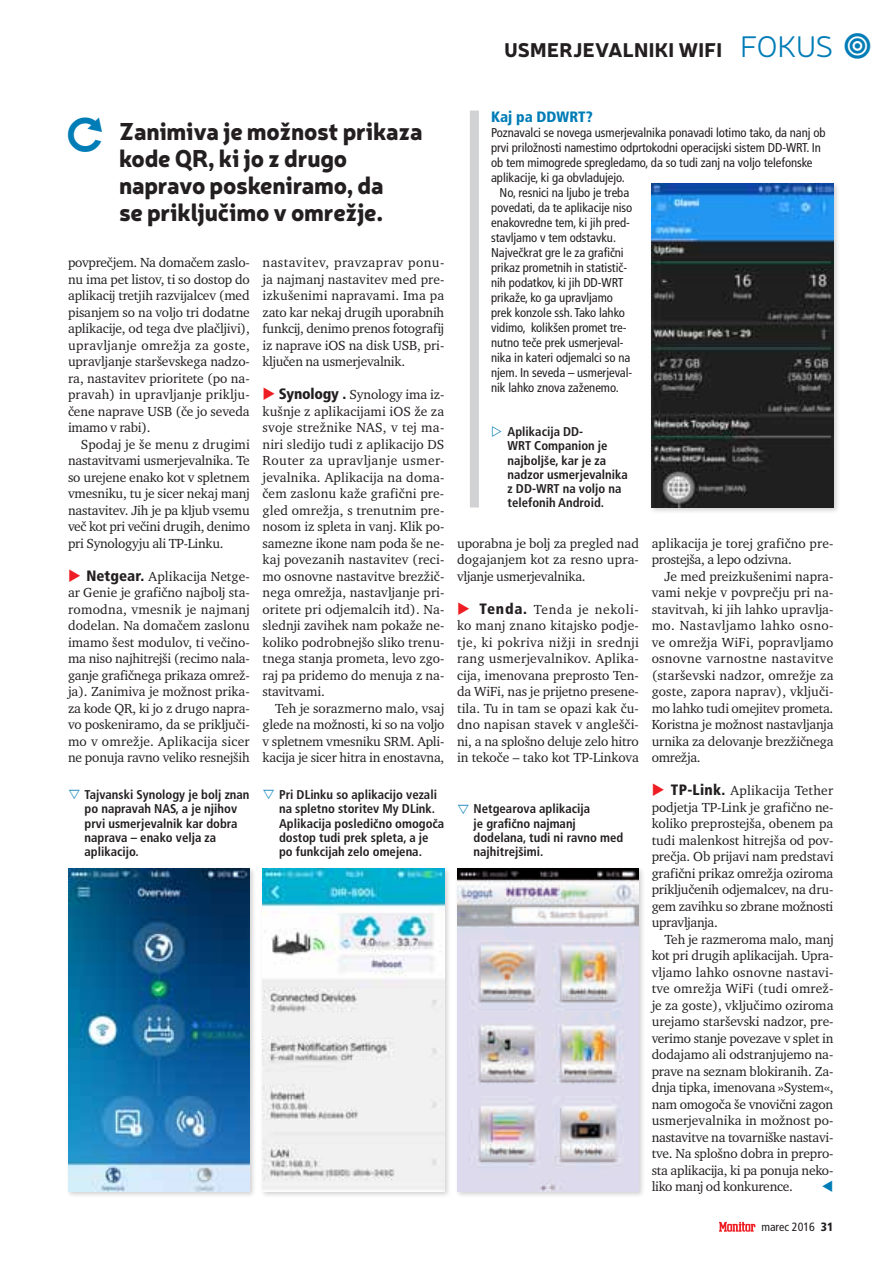
<style>
.page{position:relative;width:893px;height:1263px;background:#fff}
.page>*{position:absolute;margin:0;border:0;box-sizing:border-box;transform-origin:0 0}
.Citat{font:900 24px/27px "Neris";letter-spacing:-.01em;color:#231f20}
.t1{font:900 19.5px "Neris";letter-spacing:.01em;color:#231f20}
.Mednaslov{font:900 condensed 15px "Frutiger LT Std";color:#007cb6}
.Body_TEXT_brez{font:13.5px/16.5px "Charter Itc TEE";letter-spacing:-.01em;color:#231f20;text-align:justify}
.Body_TEXT{font:13.5px/16.5px "Charter Itc TEE";letter-spacing:-.02em;color:#231f20;text-align:justify}
.Body_TEXT_okvir{font:condensed 12.75px/15px "Frutiger LT Std";letter-spacing:-.005em;color:#231f20}
.Slika_Podpis{font:700 condensed 12.75px/14.2px "Frutiger LT Std";color:#231f20}
.t2{font:condensed 12px "Frutiger LT Std";color:#231f20}
.s1{font-weight:300;font-size:30px;color:#007cb6}
.s2{font-family:"roam monitor";font-weight:400;font-size:25.8px;color:#007cb6}
.s3{font-family:"roam monitor";font-weight:400;font-size:34.5px;color:#007cb6}
.s4{color:#ee1d23}
.s5{font-family:"Frutiger LT Std";font-weight:900;font-stretch:condensed;font-size:15px}
.s6{color:#007cb6}
.s7{font-weight:900}
</style>
<div class="page">
<svg style="left:719px;top:1222px;width:36px;height:10px"></svg>
<div style="left:649px;top:182px;width:191px;height:332px;background:#231f20;opacity:.2"></div>
<img style="left:652px;top:184px;width:181px;height:323px">
<div style="left:470px;top:111px;width:9px;height:396px;background:#d1d2d4"></div>
<div style="left:66px;top:866px;width:190px;height:332px;background:#231f20;opacity:.2"></div>
<img style="left:68px;top:869px;width:182px;height:322px">
<div style="left:260px;top:866px;width:191px;height:332px;background:#231f20;opacity:.2"></div>
<img style="left:263px;top:869px;width:181px;height:322px">
<div style="left:455px;top:866px;width:191px;height:332px;background:#231f20;opacity:.2"></div>
<img style="left:457px;top:869px;width:182px;height:322px">
<h2 class="t1" style="left:505px;top:36px;width:368px">USMERJEVALNIKI WIFI <span class="s1">FOKUS</span> <span class="s2">X</span></h2>
<p class="Citat" style="left:119px;top:116px;width:305px;text-indent:-51px"><span class="s3">s</span> Zanimiva je možnost prikaza kode QR, ki jo z drugo napravo poskeniramo, da<br>se priključimo v omrežje.</p>
<p class="Body_TEXT_brez" style="left:68px;top:254px;width:183px">povprečjem. Na domačem zaslo&shy;nu ima pet listov, ti so dostop do aplikacij tretjih razvijalcev (med pisanjem so na voljo tri dodatne aplikacije, od tega dve plačljivi), upravljanje omrežja za goste, upravljanje starševskega nadzo&shy;ra, nastavitev prioritete (po na&shy;pravah) in upravljanje priklju&shy;čene naprave USB (če jo seveda imamo v rabi).</p>
<p class="Body_TEXT" style="left:68px;top:436px;width:183px;text-indent:13px">Spodaj je še menu z drugimi nastavitvami usmerjevalnika. Te so urejene enako kot v spletnem vmesniku, tu je sicer nekaj manj nastavitev. Jih je pa kljub vsemu več kot pri večini drugih, denimo pri Synologyju ali TP-Linku.</p>
<p class="Body_TEXT_brez" style="left:68px;top:568px;width:183px"><span class="s4">◆</span> <span class="s5">Netgear.</span> Aplikacija Netge&shy;ar Genie je grafično najbolj sta&shy;romodna, vmesnik je najmanj dodelan. Na domačem zaslonu imamo šest modulov, ti večino&shy;ma niso najhitrejši (recimo nala&shy;ganje grafičnega prikaza omrež&shy;ja). Zanimiva je možnost prika&shy;za kode QR, ki jo z drugo napra&shy;vo poskeniramo, da se priključi&shy;mo v omrežje. Aplikacija sicer ne ponuja ravno veliko resnejših</p>
<p class="Body_TEXT_brez" style="left:263px;top:254px;width:183px">nastavitev, pravzaprav ponu&shy;ja najmanj nastavitev med pre&shy;izkušenimi napravami. Ima pa zato kar nekaj drugih uporabnih funkcij, denimo prenos fotografij iz naprave iOS na disk USB, pri&shy;ključen na usmerjevalnik.</p>
<p class="Body_TEXT_brez" style="left:263px;top:386px;width:183px"><span class="s4">◆</span> <span class="s5">Synology .</span> Synology ima iz&shy;kušnje z aplikacijami iOS že za svoje strežnike NAS, v tej ma&shy;niri sledijo tudi z aplikacijo DS Router za upravljanje usmer&shy;jevalnika. Aplikacija na doma&shy;čem zaslonu kaže grafični pre&shy;gled omrežja, s trenutnim pre&shy;nosom iz spleta in vanj. Klik po&shy;samezne ikone nam poda še ne&shy;kaj povezanih nastavitev (reci&shy;mo osnovne nastavitve brezžič&shy;nega omrežja, nastavljanje pri&shy;oritete pri odjemalcih itd). Na&shy;slednji zavihek nam pokaže ne&shy;koliko podrobnejšo sliko trenu&shy;tnega stanja prometa, levo zgo&shy;raj pa pridemo do menuja z na&shy;stavitvami.</p>
<p class="Body_TEXT" style="left:263px;top:700px;width:183px;text-indent:13px">Teh je sorazmerno malo, vsaj glede na možnosti, ki so na voljo v spletnem vmesniku SRM. Apli&shy;kacija je sicer hitra in enostavna,</p>
<p class="Slika_Podpis" style="left:85px;top:788px;width:166px;text-indent:-16px"><span class="s6">▲</span> Tajvanski Synology je bolj znan po napravah NAS, a je njihov prvi usmerjevalnik kar dobra naprava – enako velja za aplikacijo.</p>
<p class="Slika_Podpis" style="left:279px;top:788px;width:167px;text-indent:-16px"><span class="s6">▲</span> Pri DLinku so aplikacijo vezali na spletno storitev My DLink.<br>Aplikacija posledično omogoča dostop tudi prek spleta, a je po funkcijah zelo omejena.</p>
<p class="Mednaslov" style="left:491px;top:108px;width:103px">Kaj pa DDWRT?</p>
<p class="Body_TEXT_okvir" style="left:491px;top:125px;width:336px">Poznavalci se novega usmerjevalnika ponavadi lotimo tako, da nanj ob prvi priložnosti namestimo odprtokodni operacijski sistem DD-WRT. In ob tem mimogrede spregledamo, da so tudi zanj na voljo telefonske aplikacije, ki ga obvladujejo.</p>
<p class="Body_TEXT_okvir" style="left:491px;top:185px;width:143px;text-indent:9px">No, resnici na ljubo je treba povedati, da te aplikacije niso enakovredne tem, ki jih pred&shy;stavljamo v tem odstavku.<br>Največkrat gre le za grafični prikaz prometnih in statistič&shy;nih podatkov, ki jih DD-WRT prikaže, ko ga upravljamo prek konzole ssh. Tako lahko vidimo, kolikšen promet tre&shy;nutno teče prek usmerjeval&shy;nika in kateri odjemalci so na njem. In seveda – usmerjeval&shy;nik lahko znova zaženemo.</p>
<p class="Slika_Podpis" style="left:508px;top:425px;width:122px">Aplikacija DD-<br>WRT Companion je najboljše, kar je za nadzor usmerjevalnika z DD-WRT na voljo na telefonih Android.</p>
<p class="Body_TEXT_brez" style="left:652px;top:535px;width:183px">aplikacija je torej grafično pre&shy;prostejša, a lepo odzivna.</p>
<p class="Body_TEXT" style="left:652px;top:568px;width:183px;text-indent:13px">Je med preizkušenimi napra&shy;vami nekje v povprečju pri na&shy;stavitvah, ki jih lahko upravlja&shy;mo. Nastavljamo lahko osno&shy;ve omrežja WiFi, popravljamo osnovne varnostne nastavitve (starševski nadzor, omrežje za goste, zapora naprav), vključi&shy;mo lahko tudi omejitev prometa.<br>Koristna je možnost nastavljanja urnika za delovanje brezžičnega omrežja.</p>
<p class="Body_TEXT_brez" style="left:652px;top:782px;width:183px"><span class="s4">◆</span> <span class="s5">TP-Link.</span> Aplikacija Tether podjetja TP-Link je grafično ne&shy;koliko preprostejša, obenem pa tudi malenkost hitrejša od pov&shy;prečja. Ob prijavi nam predstavi grafični prikaz omrežja oziroma priključenih odjemalcev, na dru&shy;gem zavihku so zbrane možnosti upravljanja.</p>
<p class="Body_TEXT" style="left:652px;top:931px;width:183px;text-indent:13px">Teh je razmeroma malo, manj kot pri drugih aplikacijah. Upra&shy;vljamo lahko osnovne nastavi&shy;tve omrežja WiFi (tudi omrež&shy;je za goste), vključimo oziroma urejamo starševski nadzor, pre&shy;verimo stanje povezave v splet in dodajamo ali odstranjujemo na&shy;prave na seznam blokiranih. Za&shy;dnja tipka, imenovana »System«, nam omogoča še vnovični zagon usmerjevalnika in možnost po&shy;nastavitve na tovarniške nastavi&shy;tve. Na splošno dobra in prepro&shy;sta aplikacija, ki pa ponuja neko&shy;liko manj od konkurence.</p>
<p class="Body_TEXT" style="left:457px;top:535px;width:183px">uporabna je bolj za pregled nad dogajanjem kot za resno upra&shy;vljanje usmerjevalnika.</p>
<p class="Body_TEXT_brez" style="left:457px;top:601px;width:183px"><span class="s4">◆</span> <span class="s5">Tenda.</span> Tenda je nekoli&shy;ko manj znano kitajsko podje&shy;tje, ki pokriva nižji in srednji rang usmerjevalnikov. Aplika&shy;cija, imenovana preprosto Ten&shy;da WiFi, nas je prijetno presene&shy;tila. Tu in tam se opazi kak ču&shy;dno napisan stavek v anglešči&shy;ni, a na splošno deluje zelo hitro in tekoče – tako kot TP-Linkova</p>
<p class="Slika_Podpis" style="left:474px;top:802px;width:151px;text-indent:-16px"><span class="s6">▲</span> Netgearova aplikacija<br>je grafično najmanj dodelana, tudi ni ravno med najhitrejšimi.</p>
<p class="t2" style="left:761px;top:1220px;width:74px">marec 2016 <span class="s7">31</span></p>
</div>
